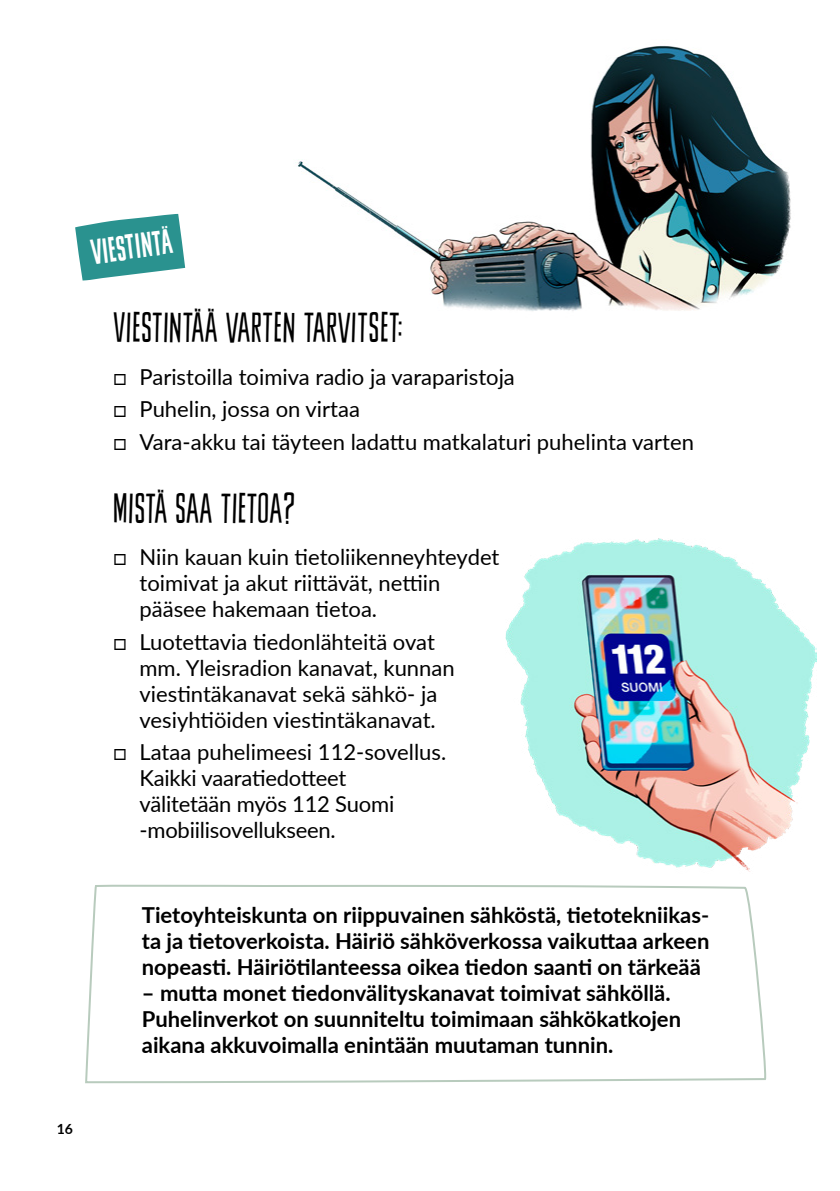
<style>
.page{position:relative;width:840px;height:1191px;background:#fff}
.page>*{position:absolute;margin:0;border:0;box-sizing:border-box;transform-origin:0 0}
.otsikko_4{font:40px "Sheldon Feather";letter-spacing:.02em;color:#000}
.laatikko-otsikko{font:32px "Sheldon";color:#fff}
.lista_viimeinen{font:22px/26px "Lato";color:#000}
.t1{font:700 22px/26px "Lato";color:#000;text-align:justify}
.t2{font:700 14px "Lato";color:#000}
</style>
<div class="page">
<svg style="left:75px;top:214px;width:110px;height:67px"></svg>
<img style="left:505px;top:539px;width:310px;height:333px">
<svg style="left:85px;top:884px;width:681px;height:200px"></svg>
<img style="left:295px;top:46px;width:496px;height:265px">
<p class="laatikko-otsikko" style="left:89px;top:233px;width:82px;rotate:-8deg">viestintä</p>
<p class="otsikko_4" style="left:113px;top:306px;width:290px">VIESTINTÄÄ VARTEN TARVITSET:</p>
<p class="lista_viimeinen" style="left:113px;top:363px;width:402px">□ Paristoilla toimiva radio ja varaparistoja</p>
<p class="lista_viimeinen" style="left:113px;top:395px;width:248px">□ Puhelin, jossa on virtaa</p>
<p class="lista_viimeinen" style="left:113px;top:428px;width:581px">□ Vara-akku tai täyteen ladattu matkalaturi puhelinta varten</p>
<p class="otsikko_4" style="left:113px;top:487px;width:183px">MISTÄ SAA TIETOA?</p>
<p class="lista_viimeinen" style="left:139px;top:543px;width:361px;text-indent:-26px">□ Niin kauan kuin tietoliikenneyhteydet toimivat ja akut riittävät, nettiin pääsee hakemaan tietoa.</p>
<p class="lista_viimeinen" style="left:139px;top:628px;width:316px;text-indent:-26px">□ Luotettavia tiedonlähteitä ovat mm. Yleisradion kanavat, kunnan viestintäkanavat sekä sähkö- ja vesiyhtiöiden viestintäkanavat.</p>
<p class="lista_viimeinen" style="left:139px;top:738px;width:308px;text-indent:-26px">□ Lataa puhelimeesi 112-sovellus.<br>Kaikki vaaratiedotteet<br>välitetään myös 112 Suomi -mobiilisovellukseen.</p>
<p class="t1" style="left:142px;top:901px;width:568px">Tietoyhteiskunta on riippuvainen sähköstä, tietotekniikas&shy;ta ja tietoverkoista. Häiriö sähköverkossa vaikuttaa arkeen nopeasti. Häiriötilanteessa oikea tiedon saanti on tärkeää</p>
<p class="t1" style="left:142px;top:979px;width:540px;text-align:left">– mutta monet tiedonvälityskanavat toimivat sähköllä.<br>Puhelinverkot on suunniteltu toimimaan sähkökatkojen aikana akkuvoimalla enintään muutaman tunnin.</p>
<p class="t2" style="left:57px;top:1118px;width:18px">16</p>
</div>
